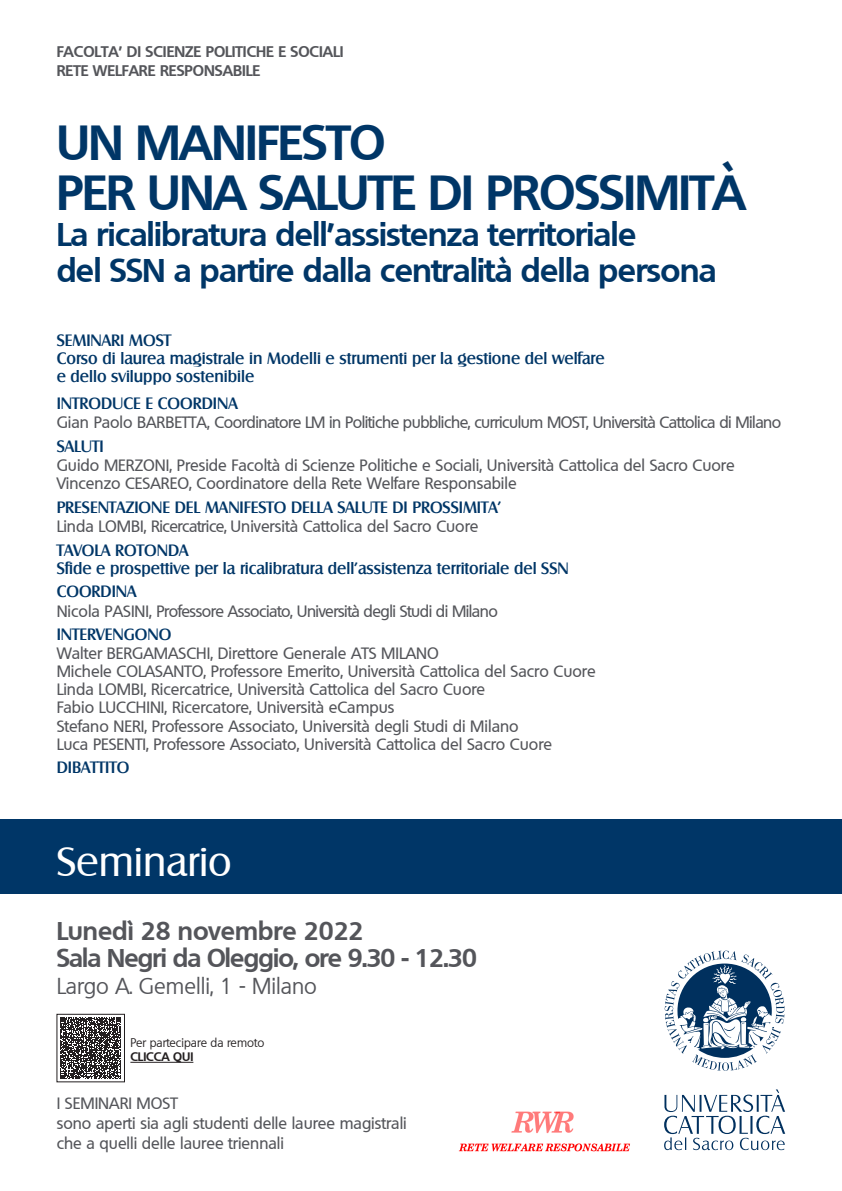
<style>
.page{position:relative;width:842px;height:1191px;background:#fff}
.page>*{position:absolute;margin:0;border:0;box-sizing:border-box;transform-origin:0 0}
.Sottotitolo{font:700 48px/50px "Quebec";letter-spacing:-.015em;color:#003667}
.Evento{font:40px "Salzburg";color:#fff}
.Sottotitolo-2{font:700 32px/36px "Quebec";letter-spacing:-.015em;color:#003667}
.Aula-ora{font:700 25px "Quebec";letter-spacing:-.03em;color:#54555a}
.Data{font:700 25px "Quebec";color:#54555a}
.Luogo{font:22px "Quebec";color:#54555a}
.Sottotitolo-3{font:500 16px/18.2px "Quebec";color:#54555a}
.Sottotitolo-4{font:500 16px/18px "Salzburg";color:#003667}
.Sottotitolo-5{font:500 16px/19.3px "Quebec";letter-spacing:-.03em;color:#54555a}
.Sottotitolo-6{font:700 15px/19px "Quebec";color:#54555a}
.t1{font:12px/14px "Quebec";color:#231f20}
.s1{font-family:"Salzburg";color:#003667}
.s2{font-weight:700}
</style>
<div class="page">
<hr style="left:130px;top:1062px;width:63px;height:1px;background:#231f20">
<div style="left:0;top:819px;width:842px;height:75px;background:#003667"></div>
<svg style="left:665px;top:950px;width:119px;height:121px"></svg>
<svg style="left:664px;top:1089px;width:121px;height:61px"></svg>
<svg style="left:60px;top:1017px;width:61px;height:61px"></svg>
<div style="left:57px;top:1014px;width:68px;height:68px;border:1px solid #231f20"></div>
<img style="left:458px;top:1111px;width:172px;height:41px">
<p class="Sottotitolo-6" style="left:57px;top:41px;width:288px">FACOLTA’ DI SCIENZE POLITICHE E SOCIALI<br>RETE WELFARE RESPONSABILE</p>
<p class="Sottotitolo" style="left:57px;top:116px;width:691px">UN MANIFESTO<br>PER UNA SALUTE DI PROSSIMITÀ</p>
<p class="Sottotitolo-2" style="left:57px;top:215px;width:661px">La ricalibratura dell’assistenza territoriale<br>del SSN a partire dalla centralità della persona</p>
<p class="Sottotitolo-4" style="left:57px;top:331px;width:549px">SEMINARI MOST<br>Corso di laurea magistrale in Modelli e strumenti per la gestione del welfare e dello sviluppo sostenibile</p>
<p class="Sottotitolo-5" style="left:57px;top:393px;width:726px"><span class="s1">INTRODUCE E COORDINA<br></span>Gian Paolo BARBETTA, Coordinatore LM in Politiche pubbliche, curriculum MOST, Università Cattolica di Milano</p>
<p class="Sottotitolo-3" style="left:57px;top:436px;width:679px;line-height:18.7px"><span class="s1">SALUTI<br></span>Guido MERZONI, Preside Facoltà di Scienze Politiche e Sociali, Università Cattolica del Sacro Cuore<br>Vincenzo CESAREO, Coordinatore della Rete Welfare Responsabile</p>
<p class="Sottotitolo-3" style="left:57px;top:497px;width:446px;line-height:19.3px"><span class="s1">PRESENTAZIONE DEL MANIFESTO DELLA SALUTE DI PROSSIMITA’<br></span>Linda LOMBI, Ricercatrice, Università Cattolica del Sacro Cuore</p>
<p class="Sottotitolo-4" style="left:57px;top:541px;width:513px">TAVOLA ROTONDA<br>Sfide e prospettive per la ricalibratura dell’assistenza territoriale del SSN</p>
<p class="Sottotitolo-5" style="left:57px;top:581px;width:443px"><span class="s1">COORDINA<br></span>Nicola PASINI, Professore Associato, Università degli Studi di Milano</p>
<p class="Sottotitolo-3" style="left:57px;top:625px;width:540px"><span class="s1">INTERVENGONO<br></span>Walter BERGAMASCHI, Direttore Generale ATS MILANO<br>Michele COLASANTO, Professore Emerito, Università Cattolica del Sacro Cuore Linda LOMBI, Ricercatrice, Università Cattolica del Sacro Cuore<br>Fabio LUCCHINI, Ricercatore, Università eCampus<br>Stefano NERI, Professore Associato, Università degli Studi di Milano<br>Luca PESENTI, Professore Associato, Università Cattolica del Sacro Cuore</p>
<p class="Sottotitolo-4" style="left:57px;top:758px;width:74px">DIBATTITO</p>
<p class="Evento" style="left:57px;top:837px;width:177px">Seminario</p>
<p class="Data" style="left:57px;top:914px;width:308px">Lunedì 28 novembre 2022</p>
<p class="Aula-ora" style="left:57px;top:941px;width:422px">Sala Negri da Oleggio, ore 9.30 - 12.30</p>
<p class="Luogo" style="left:57px;top:971px;width:262px">Largo A. Gemelli, 1 - Milano</p>
<p class="t1" style="left:130px;top:1035px;width:135px">Per partecipare da remoto<br><span class="s2">CLICCA QUI</span></p>
<p class="Sottotitolo-3" style="left:57px;top:1094px;width:123px">I SEMINARI MOST</p>
<p class="Sottotitolo-3" style="left:57px;top:1114px;width:352px">sono aperti sia agli studenti delle lauree magistrali</p>
<p class="Sottotitolo-3" style="left:57px;top:1134px;width:229px">che a quelli delle lauree triennali</p>
</div>
